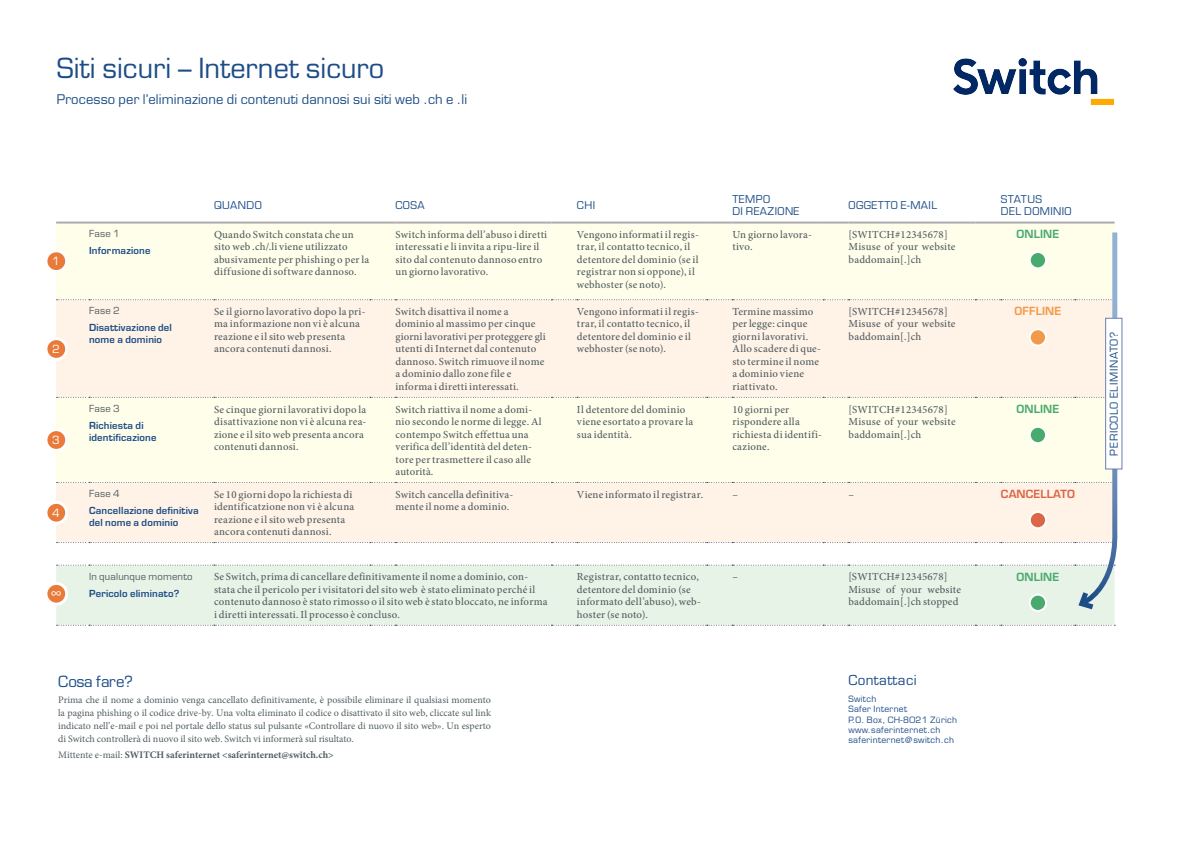
<style>
.page{position:relative;width:1191px;height:842px;background:#fff}
.page>*{position:absolute;margin:0;border:0;box-sizing:border-box;transform-origin:0 0}
.t1{font:27px "Eurostile LT Std";letter-spacing:.005em;color:#1d4d87}
.t2{font:15px "Eurostile LT Std";letter-spacing:-.005em;color:#1d4d87}
.t3{font:13.4px "Eurostile LT Std";letter-spacing:.03em;color:#1d4d87}
.t4{font:13px "Eurostile LT Std";letter-spacing:.01em;color:#1d4d87}
.t5{font:600 12px "Eurostile LT Std";color:#fff}
.t6{font:600 11px "Eurostile LT Std";letter-spacing:.01em;color:#49aa6e}
.t7{font:600 11px "Eurostile LT Std";letter-spacing:.01em;color:#dc6646}
.t8{font:600 11px "Eurostile LT Std";letter-spacing:.015em;color:#f39a4a}
.t9{font:11px "Eurostile LT Std";color:#fff}
.t10{font:500 10.8px/12.5px "Minion Pro";letter-spacing:.02em;color:#515d61}
.t11{font:10.5px/12.6px "Eurostile LT Std";letter-spacing:.04em;color:#1d4d87}
.t12{font:10.5px "Eurostile LT Std";letter-spacing:.06em;color:#1d4d87}
.t13{font:10px/13px "Minion Pro";color:#515d61;text-align:justify}
.t14{font:700 10px "Minion Pro";color:#515d61}
.t15{font:600 9.5px/11.5px "Eurostile LT Std";letter-spacing:.02em;color:#1d4d87}
.t16{font:9.5px "Eurostile LT Std";letter-spacing:.02em;color:#515d61}
.t17{font:8.5px/10.2px "Eurostile LT Std";letter-spacing:.04em;color:#1d4d87}
.s1{font-weight:400}
</style>
<div class="page">
<div style="left:56px;top:613px;width:1058px;height:12px;background:#e8f3e7"></div>
<hr style="left:56px;top:222px;width:33px;height:2px;background:#acacaf">
<hr style="left:89px;top:222px;width:125px;height:2px;background:#acacaf">
<hr style="left:214px;top:222px;width:156px;height:2px;background:#acacaf">
<hr style="left:370px;top:222px;width:25px;height:2px;background:#acacaf">
<hr style="left:395px;top:222px;width:156px;height:2px;background:#acacaf">
<hr style="left:551px;top:222px;width:26px;height:2px;background:#acacaf">
<hr style="left:577px;top:222px;width:130px;height:2px;background:#acacaf">
<hr style="left:707px;top:222px;width:25px;height:2px;background:#acacaf">
<hr style="left:732px;top:222px;width:91px;height:2px;background:#acacaf">
<hr style="left:823px;top:222px;width:25px;height:2px;background:#acacaf">
<hr style="left:848px;top:222px;width:127px;height:2px;background:#acacaf">
<hr style="left:975px;top:222px;width:26px;height:2px;background:#acacaf">
<hr style="left:1001px;top:222px;width:74px;height:2px;background:#acacaf">
<hr style="left:1075px;top:222px;width:39px;height:2px;background:#acacaf">
<svg style="left:56px;top:625px;width:1059px;height:1px"></svg>
<svg style="left:46px;top:251px;width:21px;height:21px"></svg>
<div style="left:44px;top:249px;width:24px;height:24px;border:3px solid #fff;border-radius:50%"></div>
<div style="left:46px;top:339px;width:21px;height:20px;background:#e97a39;border-radius:50%"></div>
<div style="left:44px;top:337px;width:24px;height:24px;border:3px solid #fff;border-radius:50%"></div>
<div style="left:46px;top:430px;width:21px;height:20px;background:#e97a39;border-radius:50%"></div>
<div style="left:44px;top:428px;width:24px;height:24px;border:3px solid #fff;border-radius:50%"></div>
<svg style="left:46px;top:502px;width:21px;height:21px"></svg>
<div style="left:44px;top:501px;width:24px;height:24px;border:3px solid #fff;border-radius:50%"></div>
<svg style="left:46px;top:583px;width:21px;height:21px"></svg>
<div style="left:44px;top:582px;width:24px;height:24px;border:3px solid #fff;border-radius:50%"></div>
<svg style="left:56px;top:227px;width:1063px;height:386px;background:#faf6e8"></svg>
<div style="left:1105px;top:318px;width:17px;height:151px;background:#fff"></div>
<div style="left:1105px;top:318px;width:17px;height:151px;border:1px solid #6c7eae"></div>
<img style="left:954px;top:58px;width:159px;height:47px">
<h1 class="t1" style="left:57px;top:51px;width:329px">Siti sicuri – Internet sicuro</h1>
<p class="t4" style="left:57px;top:91px;width:412px">Processo per l’eliminazione di contenuti dannosi sui siti web .ch e .li</p>
<p class="t9" style="left:52px;top:255px;width:9px">1</p>
<p class="t9" style="left:52px;top:342px;width:9px">2</p>
<p class="t9" style="left:52px;top:433px;width:9px">3</p>
<p class="t9" style="left:52px;top:506px;width:9px">4</p>
<p class="t5" style="left:51px;top:585px;width:12px">∞</p>
<p class="t16" style="left:89px;top:228px;width:32px">Fase 1</p>
<p class="t15" style="left:89px;top:245px;width:63px">Informazione</p>
<p class="t16" style="left:89px;top:305px;width:32px">Fase 2</p>
<p class="t15" style="left:89px;top:322px;width:84px">Disattivazione del nome a dominio</p>
<p class="t16" style="left:89px;top:403px;width:32px">Fase 3</p>
<p class="t15" style="left:89px;top:420px;width:69px">Richiesta di identificazione</p>
<p class="t16" style="left:89px;top:488px;width:32px">Fase 4</p>
<p class="t15" style="left:89px;top:505px;width:111px">Cancellazione definitiva del nome a dominio</p>
<p class="t16" style="left:89px;top:570px;width:105px">In qualunque momento</p>
<p class="t15" style="left:89px;top:587px;width:92px">Pericolo eliminato?</p>
<p class="t11" style="left:214px;top:199px;width:49px">QUANDO</p>
<p class="t11" style="left:395px;top:199px;width:31px">COSA</p>
<p class="t11" style="left:577px;top:199px;width:20px">CHI</p>
<p class="t11" style="left:732px;top:193px;width:69px">TEMPO<br>DI REAZIONE</p>
<p class="t11" style="left:848px;top:199px;width:90px">OGGETTO E-MAIL</p>
<p class="t11" style="left:1001px;top:193px;width:72px">STATUS<br>DEL DOMINIO</p>
<p class="t10" style="left:214px;top:228px;width:157px">Quando Switch constata che un sito web .ch/.li viene utilizzato abusivamente per phishing o per la diffusione di software dannoso.</p>
<p class="t10" style="left:395px;top:228px;width:153px">Switch informa dell’abuso i diretti interessati e li invita a ripu-lire il sito dal contenuto dannoso entro un giorno lavorativo.</p>
<p class="t10" style="left:577px;top:228px;width:123px">Vengono informati il regis&shy;trar, il contatto tecnico, il detentore del dominio (se il registrar non si oppone), il webhoster (se noto).</p>
<p class="t10" style="left:732px;top:228px;width:81px">Un giorno lavora&shy;tivo.</p>
<p class="t10" style="left:848px;top:228px;width:108px">[SWITCH#12345678]<br>Misuse of your website baddomain[.]ch</p>
<p class="t6" style="left:1016px;top:227px;width:44px">ONLINE</p>
<p class="t10" style="left:214px;top:305px;width:153px">Se il giorno lavorativo dopo la pri&shy;ma informazione non vi è alcuna reazione e il sito web presenta ancora contenuti dannosi.</p>
<p class="t10" style="left:395px;top:305px;width:152px">Switch disattiva il nome a dominio al massimo per cinque giorni lavorativi per proteggere gli utenti di Internet dal contenuto dannoso. Switch rimuove il nome a dominio dallo zone file e informa i diretti interessati.</p>
<p class="t10" style="left:577px;top:305px;width:123px">Vengono informati il regis&shy;trar, il contatto tecnico, il detentore del dominio e il webhoster (se noto).</p>
<p class="t10" style="left:732px;top:305px;width:90px">Termine massimo per legge: cinque giorni lavorativi.<br>Allo scadere di que&shy;sto termine il nome a dominio viene riattivato.</p>
<p class="t10" style="left:848px;top:305px;width:108px">[SWITCH#12345678]<br>Misuse of your website baddomain[.]ch</p>
<p class="t8" style="left:1014px;top:304px;width:48px">OFFLINE</p>
<p class="t10" style="left:214px;top:403px;width:154px">Se cinque giorni lavorativi dopo la disattivazione non vi è alcuna rea&shy;zione e il sito web presenta ancora contenuti dannosi.</p>
<p class="t10" style="left:395px;top:403px;width:148px">Switch riattiva il nome a domi&shy;nio secondo le norme di legge. Al contempo Switch effettua una verifica dell’identità del deten&shy;tore per trasmettere il caso alle autorità.</p>
<p class="t10" style="left:577px;top:403px;width:118px">Il detentore del dominio viene esortato a provare la sua identità.</p>
<p class="t10" style="left:732px;top:403px;width:91px">10 giorni per rispondere alla richiesta di identifi&shy;cazione.</p>
<p class="t10" style="left:848px;top:403px;width:108px">[SWITCH#12345678]<br>Misuse of your website baddomain[.]ch</p>
<p class="t6" style="left:1016px;top:402px;width:44px">ONLINE</p>
<p class="t10" style="left:214px;top:488px;width:142px">Se 10 giorni dopo la richiesta di identificatzione non vi è alcuna reazione e il sito web presenta ancora contenuti dannosi.</p>
<p class="t10" style="left:395px;top:488px;width:119px">Switch cancella definitiva&shy;mente il nome a dominio.</p>
<p class="t10" style="left:577px;top:488px;width:128px">Viene informato il registrar.</p>
<p class="t10" style="left:732px;top:488px;width:7px">–</p>
<p class="t10" style="left:848px;top:488px;width:7px">–</p>
<p class="t7" style="left:1001px;top:487px;width:75px">CANCELLATO</p>
<p class="t10" style="left:214px;top:571px;width:335px">Se Switch, prima di cancellare definitivamente il nome a dominio, con&shy;stata che il pericolo per i visitatori del sito web è stato eliminato perché il contenuto dannoso è stato rimosso o il sito web è stato bloccato, ne informa i diretti interessati. Il processo è concluso.</p>
<p class="t10" style="left:577px;top:571px;width:125px">Registrar, contatto tecnico, detentore del dominio (se informato dell’abuso), web&shy;hoster (se noto).</p>
<p class="t10" style="left:732px;top:571px;width:7px">–</p>
<p class="t10" style="left:848px;top:570px;width:114px">[SWITCH#12345678]<br>Misuse of your website baddomain[.]ch stopped</p>
<p class="t6" style="left:1016px;top:570px;width:44px">ONLINE</p>
<h2 class="t2" style="left:58px;top:673px;width:76px">Cosa fare?</h2>
<p class="t13" style="left:58px;top:693px;width:434px">Prima che il nome a dominio venga cancellato definitivamente, è possibile eliminare il qualsiasi momento la pagina phishing o il codice drive-by. Una volta eliminato il codice o disattivato il sito web, cliccate sul link indicato nell’e-mail e poi nel portale dello status sul pulsante «Controllare di nuovo il sito web». Un esperto di Switch controllerà di nuovo il sito web. Switch vi informerà sul risultato.</p>
<p class="t14" style="left:58px;top:748px;width:277px"><span class="s1">Mittente e-mail:</span> SWITCH saferinternet &lt;saferinternet@switch.ch&gt;</p>
<p class="t3" style="left:848px;top:672px;width:70px">Contattaci</p>
<p class="t17" style="left:848px;top:694px;width:110px">Switch<br>Safer Internet<br>P.O. Box, CH-8021 Zürich www.saferinternet.ch saferinternet@switch.ch</p>
<p class="t12" style="left:1107px;top:455px;width:125px;rotate:-90deg">PERICOLO ELIMINATO?</p>
</div>
